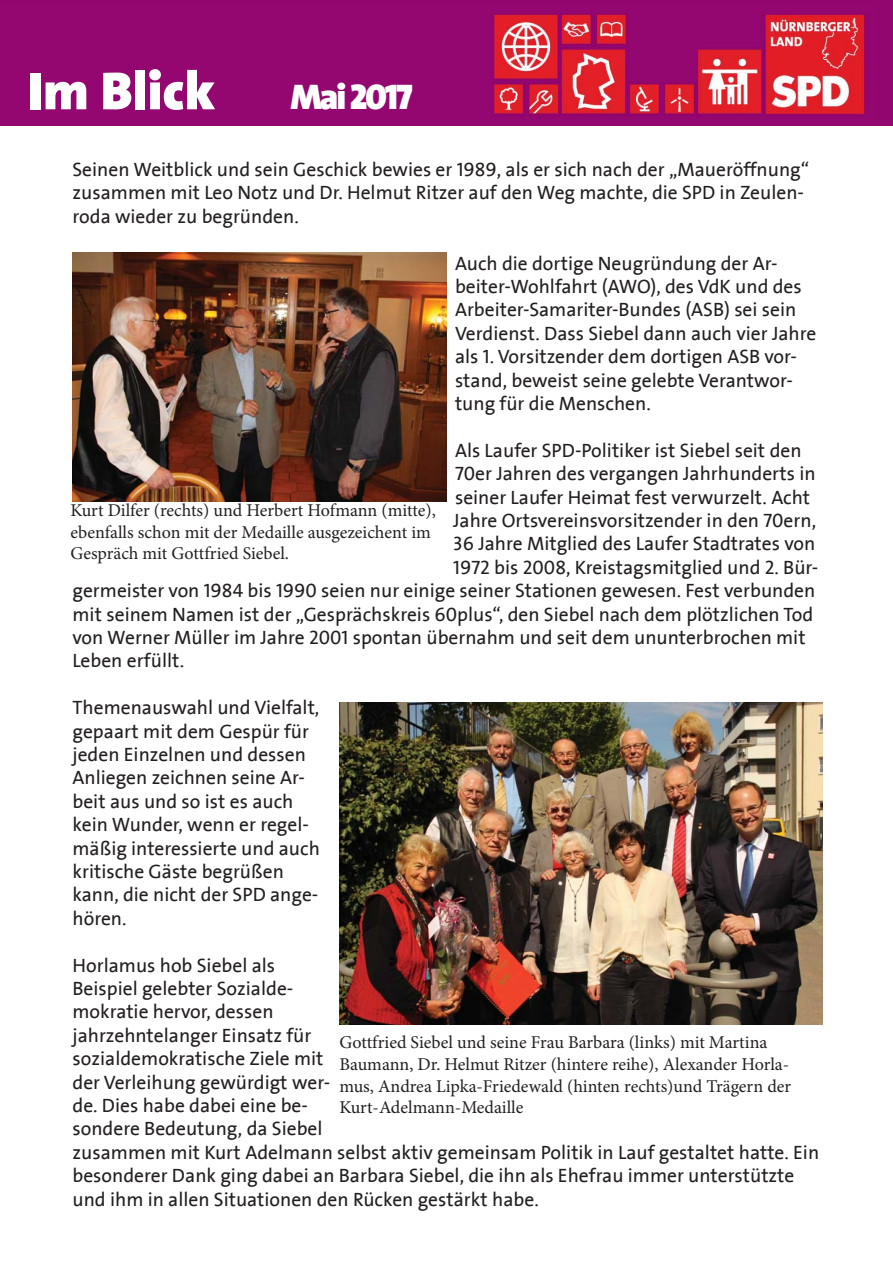
<style>
.page{position:relative;width:893px;height:1263px;background:#fff}
.page>*{position:absolute;margin:0;border:0;box-sizing:border-box;transform-origin:0 0}
.t1{font:900 54px "SPD The Sans";color:#fff}
.t2{font:900 36px "SPD The Sans";letter-spacing:-.06em;color:#fff}
.t3{font:19.5px/23.4px "SPD2002 The Sans";color:#231f20}
.t4{font:18px/21.6px "Minion Pro";color:#231f20}
</style>
<div class="page">
<div style="left:0;top:0;width:893px;height:126px;background:#920670"></div>
<img style="left:492px;top:13px;width:378px;height:104px">
<img style="left:72px;top:252px;width:374px;height:250px">
<img style="left:340px;top:702px;width:482px;height:323px">
<h1 class="t1" style="left:28px;top:56px;width:189px">Im Blick</h1>
<h2 class="t2" style="left:290px;top:74px;width:124px">Mai 2017</h2>
<p class="t3" style="left:72px;top:158px;width:738px">Seinen Weitblick und sein Geschick bewies er 1989, als er sich nach der „Maueröffnung“ zusammen mit Leo Notz und Dr. Helmut Ritzer auf den Weg machte, die SPD in Zeulen&shy;roda wieder zu begründen.</p>
<p class="t3" style="left:455px;top:252px;width:363px">Auch die dortige Neugründung der Ar&shy;beiter-Wohlfahrt (AWO), des VdK und des Arbeiter-Samariter-Bundes (ASB) sei sein Verdienst. Dass Siebel dann auch vier Jahre als 1. Vorsitzender dem dortigen ASB vor&shy;stand, beweist seine gelebte Verantwor&shy;tung für die Menschen.</p>
<p class="t3" style="left:455px;top:439px;width:348px">Als Laufer SPD-Politiker ist Siebel seit den</p>
<p class="t3" style="left:455px;top:463px;width:362px">70er Jahren des vergangen Jahrhunderts in</p>
<p class="t3" style="left:455px;top:486px;width:356px">seiner Laufer Heimat fest verwurzelt. Acht</p>
<p class="t3" style="left:453px;top:509px;width:364px">Jahre Ortsvereinsvorsitzender in den 70ern,</p>
<p class="t3" style="left:453px;top:533px;width:363px">36 Jahre Mitglied des Laufer Stadtrates von</p>
<p class="t3" style="left:453px;top:556px;width:367px">1972 bis 2008, Kreistagsmitglied und 2. Bür-</p>
<p class="t3" style="left:72px;top:580px;width:744px">germeister von 1984 bis 1990 seien nur einige seiner Stationen gewesen. Fest verbunden</p>
<p class="t3" style="left:72px;top:603px;width:742px">mit seinem Namen ist der „Gesprächskreis 60plus“, den Siebel nach dem plötzlichen Tod</p>
<p class="t3" style="left:72px;top:626px;width:734px">von Werner Müller im Jahre 2001 spontan übernahm und seit dem ununterbrochen mit</p>
<p class="t3" style="left:72px;top:650px;width:113px">Leben erfüllt.</p>
<p class="t3" style="left:72px;top:697px;width:249px">Themenauswahl und Vielfalt, gepaart mit dem Gespür für jeden Einzelnen und dessen<br>Anliegen zeichnen seine Ar&shy;beit aus und so ist es auch kein Wunder, wenn er regel&shy;mäßig interessierte und auch kritische Gäste begrüßen kann, die nicht der SPD ange&shy;hören.</p>
<p class="t3" style="left:72px;top:954px;width:748px">Horlamus hob Siebel als<br>Beispiel gelebter Sozialde-<br>mokratie hervor, dessen<br>jahrzehntelanger Einsatz für<br>sozialdemokratische Ziele mit<br>der Verleihung gewürdigt wer-<br>de. Dies habe dabei eine be-<br>sondere Bedeutung, da Siebel<br>zusammen mit Kurt Adelmann selbst aktiv gemeinsam Politik in Lauf gestaltet hatte. Ein besonderer Dank ging dabei an Barbara Siebel, die ihn als Ehefrau immer unterstützte und ihm in allen Situationen den Rücken gestärkt habe.</p>
<p class="t4" style="left:70px;top:501px;width:367px">Kurt Dilfer (rechts) und Herbert Hofmann (mitte), ebenfalls schon mit der Medaille ausgezeichent im<br>Gespräch mit Gottfried Siebel.</p>
<p class="t4" style="left:339px;top:1033px;width:453px">Gottfried Siebel und seine Frau Barbara (links) mit Martina Baumann, Dr. Helmut Ritzer (hintere reihe), Alexander Horla&shy;mus, Andrea Lipka-Friedewald (hinten rechts)und Trägern der Kurt-Adelmann-Medaille</p>
</div>
